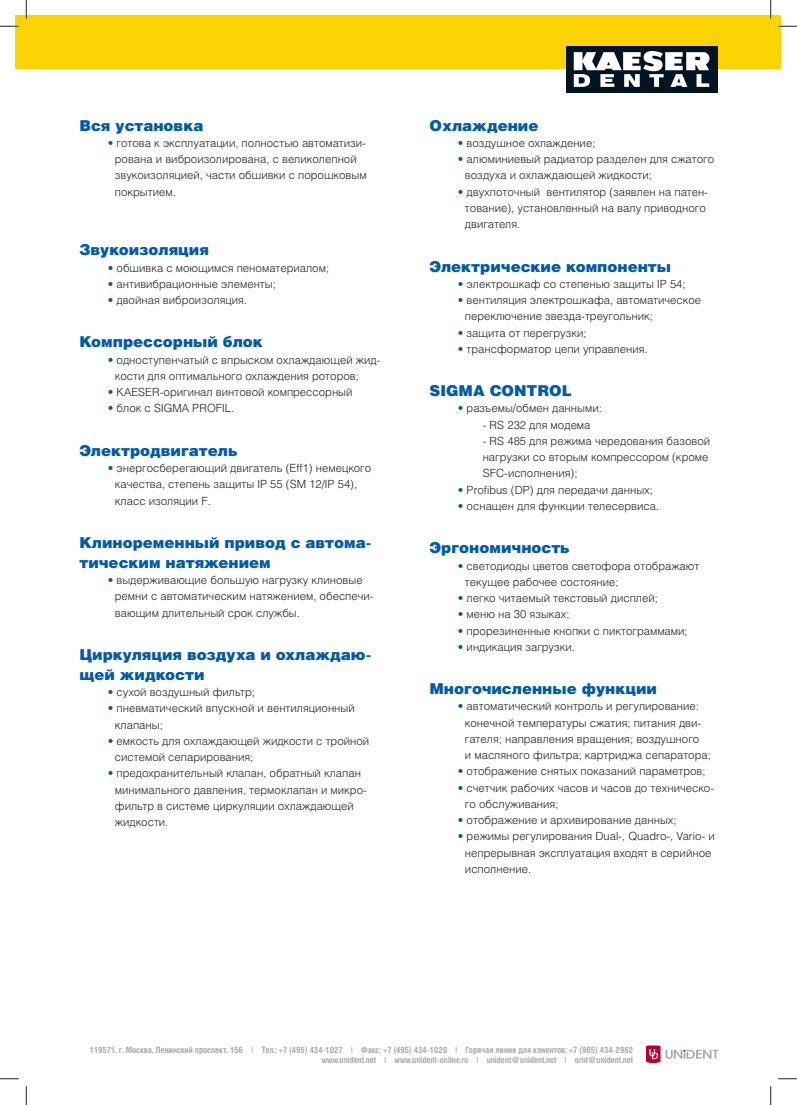
<style>
.page{position:relative;width:797px;height:1105px;background:#fff}
.page>*{position:absolute;margin:0;border:0;box-sizing:border-box;transform-origin:0 0}
.t1{font:900 15px/20px "Helios Std";color:#015aaa}
.t2{font:300 11.25px/16.2px "Helios Std";color:#231f20}
.t3{font:700 condensed 8.75px/10.9px "Helios Std";color:#a8a9ad;text-align:right}
.s1{color:#015aaa}
</style>
<div class="page">
<div style="left:16px;top:16px;width:765px;height:53px;background:#fed304"></div>
<svg style="left:646px;top:1045px;width:72px;height:18px"></svg>
<div style="left:565px;top:46px;width:152px;height:46px;background:#001422"></div>
<svg style="left:573px;top:51px;width:136px;height:36px"></svg>
<svg style="left:0;top:25px;width:19px;height:2px"></svg>
<svg style="left:778px;top:25px;width:19px;height:2px"></svg>
<svg style="left:0;top:1078px;width:19px;height:1px"></svg>
<svg style="left:778px;top:1078px;width:19px;height:1px"></svg>
<svg style="left:25px;top:0;width:2px;height:19px"></svg>
<svg style="left:25px;top:1086px;width:2px;height:19px"></svg>
<svg style="left:770px;top:0;width:1px;height:19px"></svg>
<svg style="left:770px;top:1086px;width:1px;height:19px"></svg>
<h1 class="t1" style="left:79px;top:117px;width:125px">Вся установка</h1>
<p class="t2" style="left:115px;top:136px;width:253px;text-indent:-7px"><span class="s1">•</span> готова к эксплуатации, полностью автоматизи&shy;рована и виброизолирована, с великолепной звукоизоляцией, части обшивки с порошковым покрытием.</p>
<h1 class="t1" style="left:79px;top:241px;width:131px">Звукоизоляция</h1>
<p class="t2" style="left:108px;top:261px;width:223px"><span class="s1">•</span> обшивка с моющимся пеноматериалом;</p>
<p class="t2" style="left:108px;top:277px;width:170px"><span class="s1">•</span> антивибрационные элементы;</p>
<p class="t2" style="left:108px;top:293px;width:141px"><span class="s1">•</span> двойная виброизоляция.</p>
<h1 class="t1" style="left:79px;top:333px;width:185px">Компрессорный блок</h1>
<p class="t2" style="left:115px;top:353px;width:267px;text-indent:-7px"><span class="s1">•</span> одноступенчатый с впрыском охлаждающей жид&shy;кости для оптимального охлаждения роторов;</p>
<p class="t2" style="left:108px;top:385px;width:246px"><span class="s1">•</span> KAESER-оригинал винтовой компрессорный</p>
<p class="t2" style="left:108px;top:401px;width:128px"><span class="s1">•</span> блок с SIGMA PROFIL.</p>
<h1 class="t1" style="left:79px;top:442px;width:160px">Электродвигатель</h1>
<p class="t2" style="left:115px;top:461px;width:258px;text-indent:-7px"><span class="s1">•</span> энергосберегающий двигатель (Eff1) немецкого качества, степень защиты IP 55 (SM 12/IP 54), класс изоляции F.</p>
<h1 class="t1" style="left:79px;top:534px;width:293px">Клиноременный привод с автома&shy;тическим натяжением</h1>
<p class="t2" style="left:115px;top:573px;width:260px;text-indent:-7px"><span class="s1">•</span> выдерживающие большую нагрузку клиновые ремни с автоматическим натяжением, обеспечи&shy;вающим длительный срок службы.</p>
<h1 class="t1" style="left:79px;top:646px;width:293px">Циркуляция воздуха и охлаждаю&shy;щей жидкости</h1>
<p class="t2" style="left:108px;top:685px;width:149px"><span class="s1">•</span> сухой воздушный фильтр;</p>
<p class="t2" style="left:115px;top:701px;width:241px;text-indent:-7px"><span class="s1">•</span> пневматический впускной и вентиляционный клапаны;</p>
<p class="t2" style="left:115px;top:734px;width:256px;text-indent:-7px"><span class="s1">•</span> емкость для охлаждающей жидкости с тройной системой сепарирования;</p>
<p class="t2" style="left:115px;top:766px;width:253px;text-indent:-7px"><span class="s1">•</span> предохранительный клапан, обратный клапан минимального давления, термоклапан и микро&shy;фильтр в системе циркуляции охлаждающей жидкости.</p>
<h1 class="t1" style="left:429px;top:117px;width:110px">Охлаждение</h1>
<p class="t2" style="left:458px;top:136px;width:139px"><span class="s1">•</span> воздушное охлаждение;</p>
<p class="t2" style="left:465px;top:152px;width:251px;text-indent:-7px"><span class="s1">•</span> алюминиевый радиатор разделен для сжатого воздуха и охлаждающей жидкости;</p>
<p class="t2" style="left:465px;top:185px;width:244px;text-indent:-7px"><span class="s1">•</span> двухпоточный вентилятор (заявлен на патен&shy;тование), установленный на валу приводного двигателя.</p>
<h1 class="t1" style="left:429px;top:258px;width:243px">Электрические компоненты</h1>
<p class="t2" style="left:458px;top:277px;width:229px"><span class="s1">•</span> электрошкаф со степенью защиты IP 54;</p>
<p class="t2" style="left:465px;top:293px;width:238px;text-indent:-7px"><span class="s1">•</span> вентиляция электрошкафа, автоматическое переключение звезда-треугольник;</p>
<p class="t2" style="left:458px;top:326px;width:130px"><span class="s1">•</span> защита от перегрузки;</p>
<p class="t2" style="left:458px;top:342px;width:191px"><span class="s1">•</span> трансформатор цепи управления.</p>
<h1 class="t1" style="left:429px;top:382px;width:144px">SIGMA CONTROL</h1>
<p class="t2" style="left:458px;top:401px;width:145px"><span class="s1">•</span> разъемы/обмен данными:</p>
<p class="t2" style="left:482px;top:418px;width:109px">- RS 232 для модема</p>
<p class="t2" style="left:482px;top:434px;width:229px">- RS 485 для режима чередования базовой нагрузки со вторым компрессором (кроме<br>SFC-исполнения);</p>
<p class="t2" style="left:458px;top:483px;width:197px"><span class="s1">•</span> Profibus (DP) для передачи данных;</p>
<p class="t2" style="left:458px;top:499px;width:203px"><span class="s1">•</span> оснащен для функции телесервиса.</p>
<h1 class="t1" style="left:429px;top:539px;width:142px">Эргономичность</h1>
<p class="t2" style="left:465px;top:559px;width:236px;text-indent:-7px"><span class="s1">•</span> светодиоды цветов светофора отображают текущее рабочее состояние;</p>
<p class="t2" style="left:458px;top:591px;width:201px"><span class="s1">•</span> легко читаемый текстовый дисплей;</p>
<p class="t2" style="left:458px;top:607px;width:113px"><span class="s1">•</span> меню на 30 языках;</p>
<p class="t2" style="left:458px;top:624px;width:231px"><span class="s1">•</span> прорезиненные кнопки с пиктограммами;</p>
<p class="t2" style="left:458px;top:640px;width:119px"><span class="s1">•</span> индикация загрузки.</p>
<h1 class="t1" style="left:429px;top:680px;width:229px">Многочисленные функции</h1>
<p class="t2" style="left:465px;top:699px;width:247px;text-indent:-7px"><span class="s1">•</span> автоматический контроль и регулирование: конечной температуры сжатия; питания дви&shy;гателя; направления вращения; воздушного<br>и масляного фильтра; картриджа сепаратора;</p>
<p class="t2" style="left:458px;top:764px;width:249px"><span class="s1">•</span> отображение снятых показаний параметров;</p>
<p class="t2" style="left:465px;top:781px;width:251px;text-indent:-7px"><span class="s1">•</span> счетчик рабочих часов и часов до техническо&shy;го обслуживания;</p>
<p class="t2" style="left:458px;top:813px;width:220px"><span class="s1">•</span> отображение и архивирование данных;</p>
<p class="t2" style="left:465px;top:829px;width:251px;text-indent:-7px"><span class="s1">•</span> режимы регулирования Dual-, Quadro-, Vario- и непрерывная эксплуатация входят в серийное исполнение.</p>
<p class="t3" style="left:90px;top:1045px;width:544px">119571, г. Москва, Ленинский проспект, 156 | Тел.: +7 (495) 434-1027 | Факс: +7 (495) 434-1020 | Горячая линия для клиентов: +7 (965) 434-2962 www.unident.net | www.unident-online.ru | unident@unident.net | ornt@unident.net</p>
</div>
